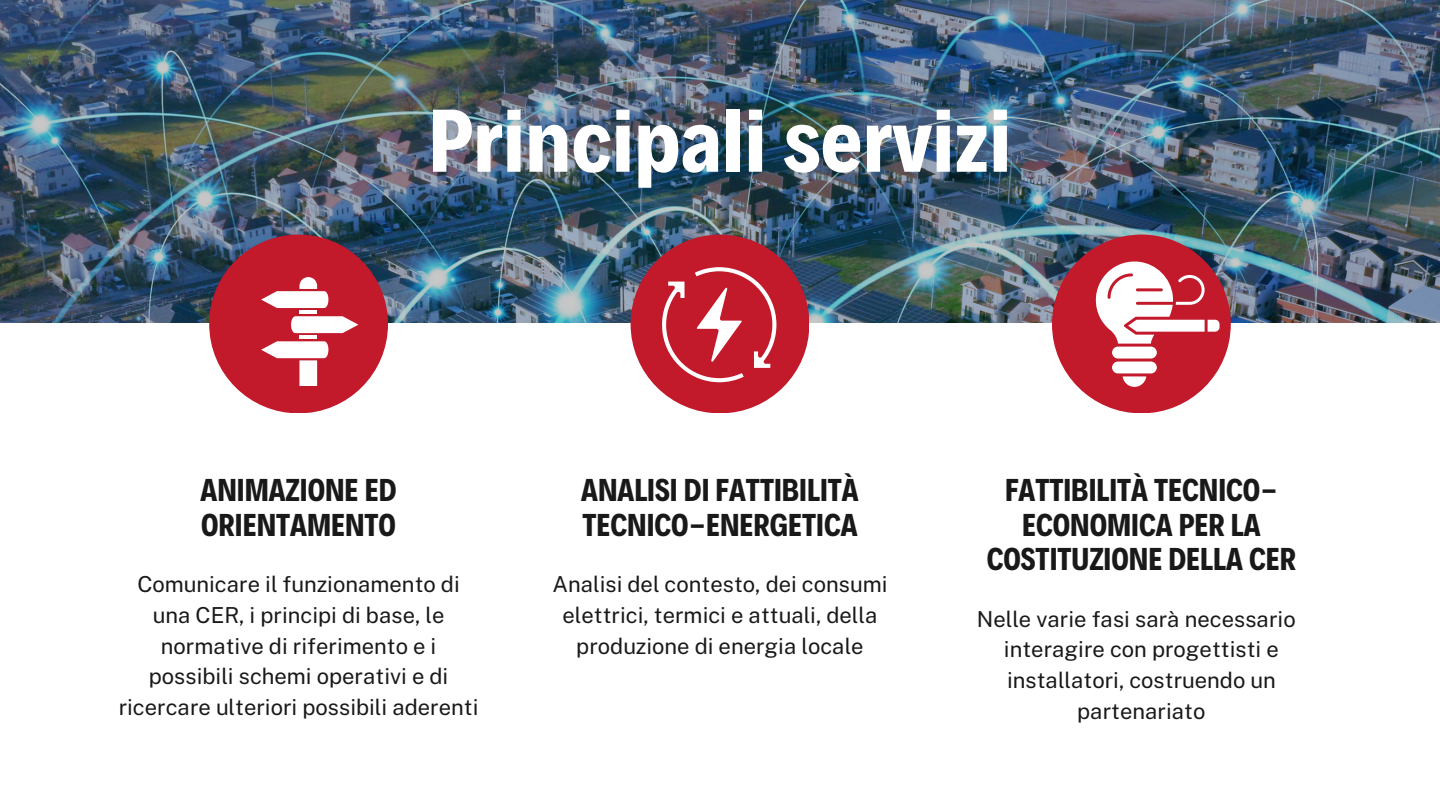
<style>
.page{position:relative;width:1440px;height:810px;background:#fff}
.page>*{position:absolute;margin:0;border:0;box-sizing:border-box;transform-origin:0 0}
.t1{font:700 90px "Decalotype";color:#fff}
.t2{font:700 32px/34.5px "Decalotype";color:#191919}
.t3{font:22px/30.8px "Public Sans";color:#191919;text-align:center}
</style>
<div class="page">
<img style="left:0;top:0;width:1440px;height:324px">
<div style="left:1052px;top:235px;width:179px;height:178px;background:#c2192b;border-radius:50%"></div>
<div style="left:209px;top:235px;width:179px;height:178px;background:#c2192b;border-radius:50%"></div>
<div style="left:631px;top:235px;width:178px;height:178px;background:#c2192b;border-radius:50%"></div>
<hr style="left:299px;top:310px;width:18px;height:4px;background:#fff">
<hr style="left:299px;top:335px;width:18px;height:4px;background:#fff">
<svg style="left:261px;top:341px;width:67px;height:44px"></svg>
<svg style="left:291px;top:316px;width:67px;height:17px"></svg>
<svg style="left:261px;top:277px;width:67px;height:31px"></svg>
<svg style="left:662px;top:267px;width:114px;height:116px"></svg>
<svg style="left:1123px;top:376px;width:23px;height:11px"></svg>
<div style="left:1112px;top:347px;width:45px;height:12px;background:#fff;border-radius:6px"></div>
<div style="left:1112px;top:362px;width:45px;height:11px;background:#fff;border-radius:6px"></div>
<svg style="left:1096px;top:261px;width:124px;height:83px"></svg>
<p class="t1" style="left:429px;top:81px;width:584px">Principali servizi</p>
<p class="t2" style="left:201px;top:471px;width:197px">ANIMAZIONE ED<br>ORIENTAMENTO</p>
<p class="t2" style="left:581px;top:471px;width:279px">ANALISI DI FATTIBILITÀ<br>TECNICO-ENERGETICA</p>
<p class="t2" style="left:987px;top:471px;width:311px;text-align:center">FATTIBILITÀ TECNICO-<br>ECONOMICA PER LA<br>COSTITUZIONE DELLA CER</p>
<p class="t3" style="left:119px;top:569px;width:361px">Comunicare il funzionamento di una CER, i principi di base, le normative di riferimento e i possibili schemi operativi e di ricercare ulteriori possibili aderenti</p>
<p class="t3" style="left:552px;top:569px;width:337px">Analisi del contesto, dei consumi elettrici, termici e attuali, della produzione di energia locale</p>
<p class="t3" style="left:977px;top:603px;width:320px">Nelle varie fasi sarà necessario interagire con progettisti e installatori, costruendo un partenariato</p>
</div>
